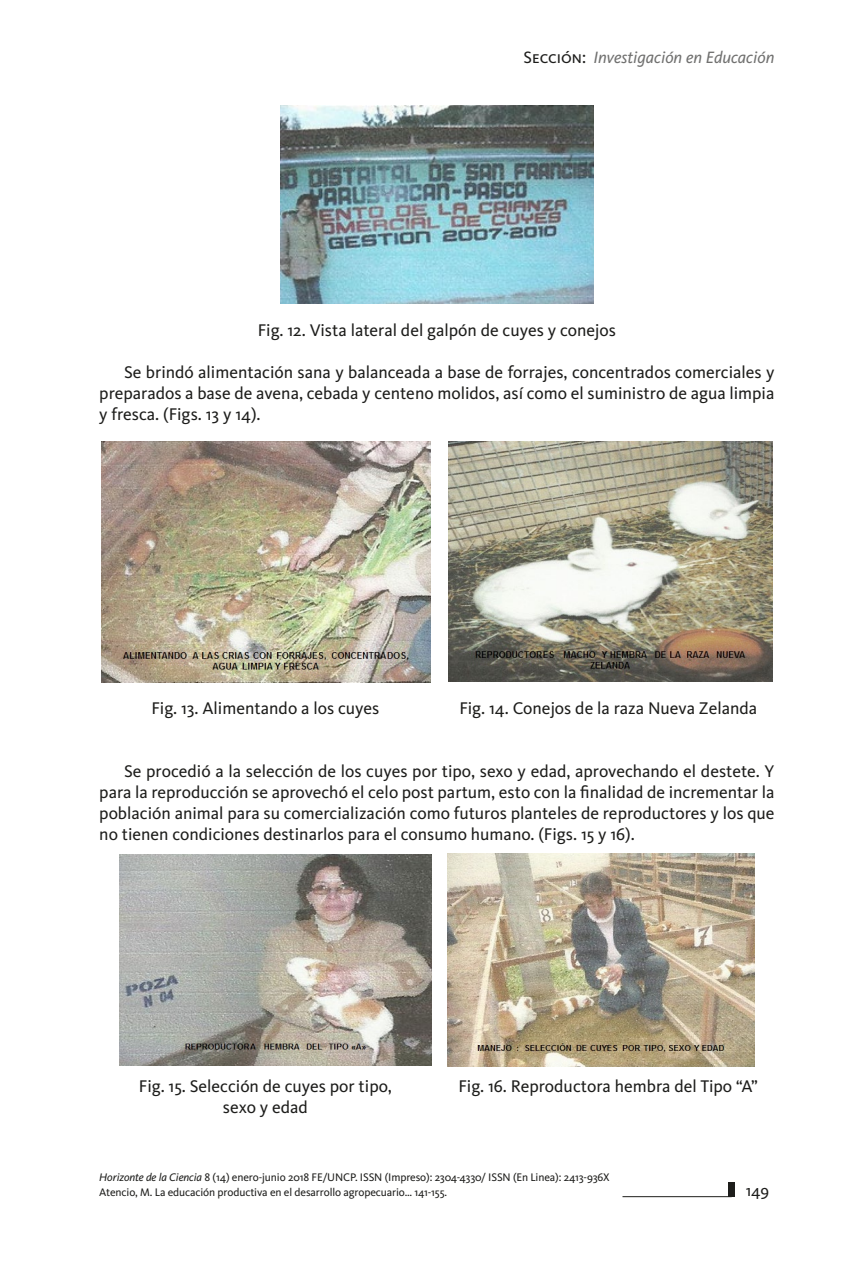
<style>
.page{position:relative;width:844px;height:1265px;background:#fff}
.page>*{position:absolute;margin:0;border:0;box-sizing:border-box;transform-origin:0 0}
.t1{font:17.5px/21px "Kievit";color:#1d1d1b;text-align:justify}
.t2{font:italic 16.97px "Kievit";color:#70706f}
.t3{font:16.62px "Kievit";color:#1d1d1b}
.t4{font:11.38px/14.9px "Kievit";letter-spacing:-.01em;color:#1d1d1b}
.s1{font-family:"Kievit Book SC";font-style:normal;color:#1d1d1b}
.s2{font-style:italic}
</style>
<div class="page">
<hr style="left:622px;top:1196px;width:109px;height:1px;background:#1d1d1b">
<div style="left:728px;top:1182px;width:6px;height:15px;background:#1d1d1b"></div>
<img style="left:280px;top:105px;width:313px;height:198px">
<img style="left:448px;top:442px;width:323px;height:240px">
<img style="left:102px;top:441px;width:328px;height:242px">
<img style="left:119px;top:855px;width:312px;height:211px">
<img style="left:448px;top:854px;width:306px;height:213px">
<p class="t2" style="left:523px;top:47px;width:252px"><span class="s1">Sección:</span> Investigación en Educación</p>
<p class="t1" style="left:258px;top:320px;width:359px">Fig. 12. Vista lateral del galpón de cuyes y conejos</p>
<p class="t1" style="left:99px;top:362px;width:676px;text-indent:25px">Se brindó alimentación sana y balanceada a base de forrajes, concentrados comerciales y preparados a base de avena, cebada y centeno molidos, así como el suministro de agua limpia y fresca. (Figs. 13 y 14).</p>
<p class="t1" style="left:151px;top:698px;width:229px">Fig. 13. Alimentando a los cuyes</p>
<p class="t1" style="left:459px;top:698px;width:299px">Fig. 14. Conejos de la raza Nueva Zelanda</p>
<p class="t1" style="left:99px;top:761px;width:676px;text-indent:25px">Se procedió a la selección de los cuyes por tipo, sexo y edad, aprovechando el destete. Y para la reproducción se aprovechó el celo post partum, esto con la finalidad de incrementar la población animal para su comercialización como futuros planteles de reproductores y los que no tienen condiciones destinarlos para el consumo humano. (Figs. 15 y 16).</p>
<p class="t1" style="left:139px;top:1076px;width:254px;text-align:center">Fig. 15. Selección de cuyes por tipo, sexo y edad</p>
<p class="t1" style="left:458px;top:1076px;width:301px">Fig. 16. Reproductora hembra del Tipo “A”</p>
<p class="t4" style="left:99px;top:1170px;width:512px"><span class="s2">Horizonte de la Ciencia</span> 8 (14) enero-junio 2018 FE/UNCP. ISSN (Impreso): 2304-4330/ ISSN (En Linea): 2413-936X<br>Atencio, M. La educación productiva en el desarrollo agropecuario… 141-155.</p>
<p class="t3" style="left:745px;top:1181px;width:25px">149</p>
</div>
